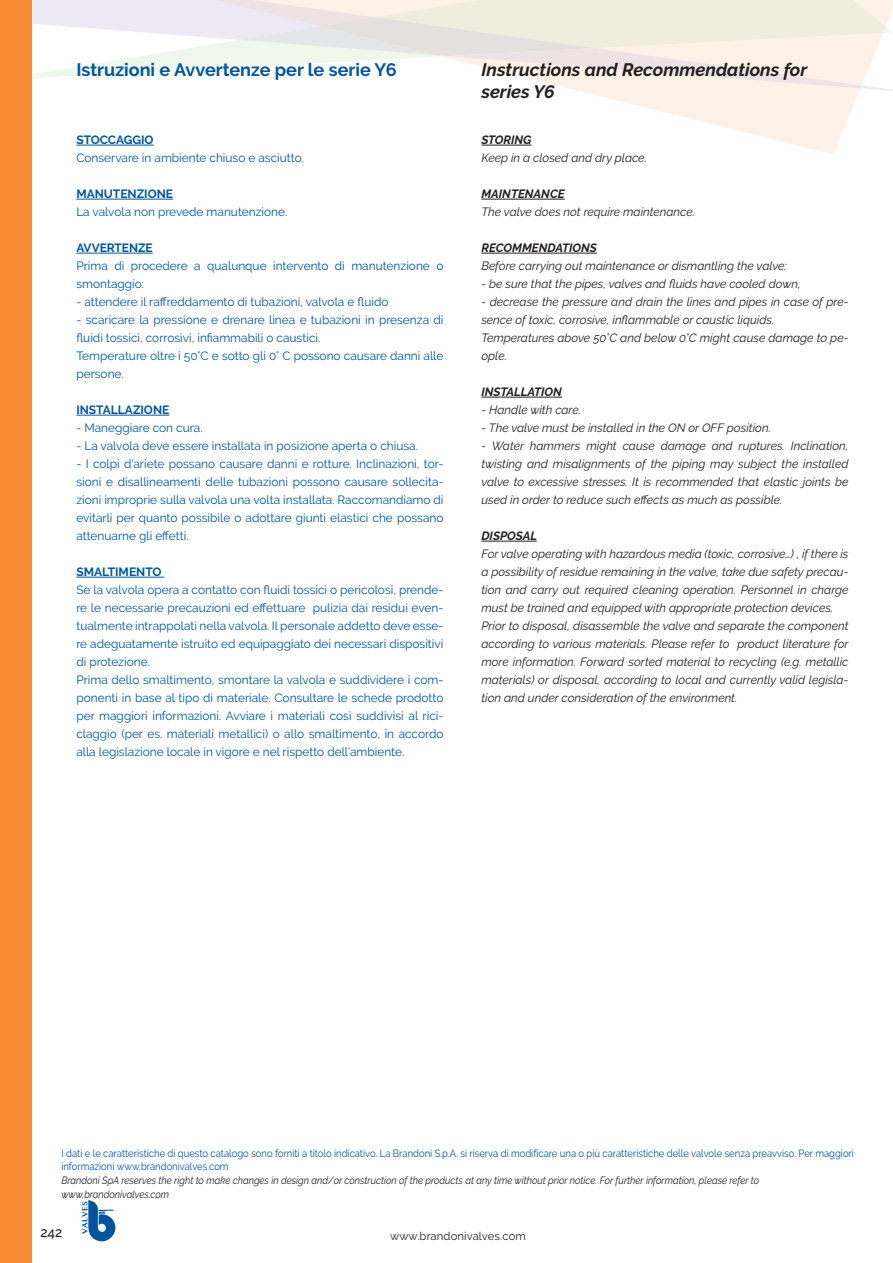
<style>
.page{position:relative;width:893px;height:1263px;background:#fff}
.page>*{position:absolute;margin:0;border:0;box-sizing:border-box;transform-origin:0 0}
.t1{font:italic 700 18px/21.6px "Raleway";color:#221f1f}
.t2{font:700 18px "Raleway";color:#00559c}
.t3{font:500 13.5px "Raleway";color:#221f1f}
.t4{font:12px/18px "Raleway";color:#00559c}
.t5{font:italic 12px/18px "Raleway";color:#221f1f}
.t6{font:700 12px "Raleway";color:#00559c}
.t7{font:italic 700 12px "Raleway";color:#221f1f}
.t8{font:11.25px "Raleway";letter-spacing:.01em;color:#221f1f}
.t9{font:10.5px/13.5px "Raleway";color:#00559c;scale:.9 1}
.t10{font:italic 10.5px/13.5px "Raleway";color:#221f1f;scale:.9 1}
.t11{font:700 7.8px "Lao MN";color:#00549b}
</style>
<div class="page">
<svg style="left:76px;top:92px;width:783px;height:62px"></svg>
<svg style="left:32px;top:0;width:861px;height:92px"></svg>
<svg style="left:165px;top:0;width:697px;height:88px"></svg>
<svg style="left:239px;top:0;width:647px;height:56px"></svg>
<svg style="left:88px;top:1200px;width:27px;height:41px"></svg>
<div style="left:0;top:0;width:32px;height:1263px;background:#f68b33"></div>
<hr style="left:76px;top:145px;width:78px;height:1px;background:#00559c">
<hr style="left:76px;top:199px;width:97px;height:1px;background:#00559c">
<hr style="left:76px;top:253px;width:77px;height:1px;background:#00559c">
<hr style="left:76px;top:415px;width:93px;height:1px;background:#00559c">
<hr style="left:76px;top:577px;width:88px;height:1px;background:#00559c">
<hr style="left:481px;top:145px;width:51px;height:1px;background:#221f1f">
<hr style="left:481px;top:199px;width:84px;height:1px;background:#221f1f">
<hr style="left:481px;top:253px;width:116px;height:1px;background:#221f1f">
<hr style="left:481px;top:397px;width:81px;height:1px;background:#221f1f">
<hr style="left:481px;top:541px;width:56px;height:1px;background:#221f1f">
<h1 class="t2" style="left:76px;top:59px;width:322px">Istruzioni e Avvertenze per le serie Y6</h1>
<h1 class="t1" style="left:481px;top:59px;width:327px">Instructions and Recommendations for series Y6</h1>
<p class="t6" style="left:76px;top:135px;width:79px">STOCCAGGIO</p>
<p class="t4" style="left:76px;top:149px;width:229px">Conservare in ambiente chiuso e asciutto.</p>
<p class="t6" style="left:76px;top:189px;width:98px">MANUTENZIONE</p>
<p class="t4" style="left:76px;top:203px;width:212px">La valvola non prevede manutenzione.</p>
<p class="t6" style="left:76px;top:243px;width:78px">AVVERTENZE</p>
<p class="t4" style="left:76px;top:258px;width:369px">Prima di procedere a qualunque intervento di manutenzione o smontaggio:</p>
<p class="t4" style="left:76px;top:293px;width:314px">- attendere il raffreddamento di tubazioni, valvola e fluido</p>
<p class="t4" style="left:76px;top:312px;width:369px">- scaricare la pressione e drenare linea e tubazioni in presenza di fluidi tossici, corrosivi, infiammabili o caustici.<br>Temperature oltre i 50°C e sotto gli 0° C possono causare danni alle persone.</p>
<p class="t6" style="left:76px;top:405px;width:95px">INSTALLAZIONE</p>
<p class="t4" style="left:76px;top:419px;width:128px">- Maneggiare con cura.</p>
<p class="t4" style="left:76px;top:437px;width:343px">- La valvola deve essere installata in posizione aperta o chiusa.</p>
<p class="t4" style="left:76px;top:455px;width:369px;text-align:justify">- I colpi d’ariete possano causare danni e rotture. Inclinazioni, tor&shy;sioni e disallineamenti delle tubazioni possono causare sollecita&shy;zioni improprie sulla valvola una volta installata. Raccomandiamo di evitarli per quanto possibile o adottare giunti elastici che possano attenuarne gli effetti.</p>
<p class="t6" style="left:76px;top:567px;width:87px">SMALTIMENTO</p>
<p class="t4" style="left:76px;top:581px;width:369px">Se la valvola opera a contatto con fluidi tossici o pericolosi, prende&shy;re le necessarie precauzioni ed effettuare pulizia dai residui even&shy;tualmente intrappolati nella valvola. Il personale addetto deve esse&shy;re adeguatamente istruito ed equipaggiato dei necessari dispositivi di protezione.<br>Prima dello smaltimento, smontare la valvola e suddividere i com&shy;ponenti in base al tipo di materiale. Consultare le schede prodotto per maggiori informazioni. Avviare i materiali così suddivisi al rici&shy;claggio (per es. materiali metallici) o allo smaltimento, in accordo alla legislazione locale in vigore e nel rispetto dell’ambiente.</p>
<p class="t7" style="left:481px;top:135px;width:52px">STORING</p>
<p class="t5" style="left:481px;top:150px;width:167px">Keep in a closed and dry place.</p>
<p class="t7" style="left:481px;top:189px;width:85px">MAINTENANCE</p>
<p class="t5" style="left:481px;top:204px;width:215px">The valve does not require maintenance.</p>
<p class="t7" style="left:481px;top:243px;width:117px">RECOMMENDATIONS</p>
<p class="t5" style="left:481px;top:258px;width:307px">Before carrying out maintenance or dismantling the valve:</p>
<p class="t5" style="left:481px;top:275px;width:321px">- be sure that the pipes, valves and fluids have cooled down,</p>
<p class="t5" style="left:481px;top:294px;width:369px">- decrease the pressure and drain the lines and pipes in case of pre&shy;sence of toxic, corrosive, inflammable or caustic liquids.<br>Temperatures above 50°C and below 0°C might cause damage to pe&shy;ople.</p>
<p class="t7" style="left:481px;top:387px;width:82px">INSTALLATION</p>
<p class="t5" style="left:481px;top:402px;width:101px">- Handle with care.</p>
<p class="t5" style="left:481px;top:420px;width:291px">- The valve must be installed in the ON or OFF position.</p>
<p class="t5" style="left:481px;top:438px;width:369px;text-align:justify">- Water hammers might cause damage and ruptures. Inclination, twisting and misalignments of the piping may subject the installed valve to excessive stresses. It is recommended that elastic joints be used in order to reduce such effects as much as possible.</p>
<p class="t7" style="left:481px;top:531px;width:57px">DISPOSAL</p>
<p class="t5" style="left:481px;top:546px;width:369px">For valve operating with hazardous media (toxic, corrosive…) , if there is a possibility of residue remaining in the valve, take due safety precau&shy;tion and carry out required cleaning operation. Personnel in charge must be trained and equipped with appropriate protection devices.<br>Prior to disposal, disassemble the valve and separate the component according to various materials. Please refer to product literature for more information. Forward sorted material to recycling (e.g. metallic materials) or disposal, according to local and currently valid legisla&shy;tion and under consideration of the environment.</p>
<p class="t9" style="left:61px;top:1146px;width:882px">I dati e le caratteristiche di questo catalogo sono forniti a titolo indicativo. La Brandoni S.p.A. si riserva di modificare una o più caratteristiche delle valvole senza preavviso. Per maggiori informazioni www.brandonivalves.com</p>
<p class="t10" style="left:61px;top:1174px;width:777px">Brandoni SpA reserves the right to make changes in design and/or construction of the products at any time without prior notice. For further information, please refer to www.brandonivalves.com</p>
<p class="t3" style="left:40px;top:1227px;width:23px">242</p>
<p class="t11" style="left:80px;top:1233px;width:34px;rotate:-90deg">VALVES</p>
<p class="t8" style="left:390px;top:1229px;width:137px">www.brandonivalves.com</p>
</div>
